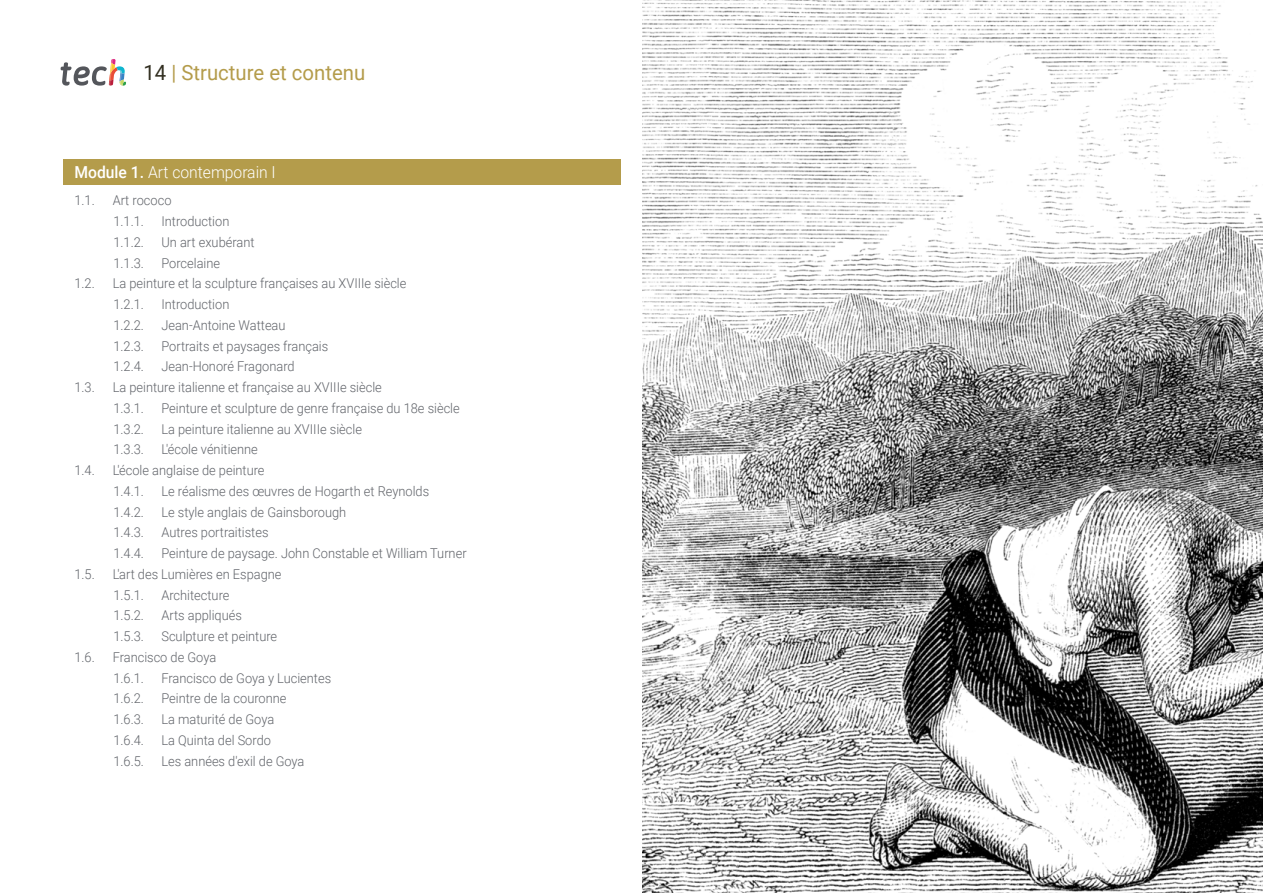
<style>
.page{position:relative;width:1263px;height:893px;background:#fff}
.page>*{position:absolute;margin:0;border:0;box-sizing:border-box;transform-origin:0 0}
.t1{font:21px "Roboto";color:#b49c4b}
.t2{font:300 16.5px "Roboto";color:#fff;scale:.95 1}
.t3{font:300 13.5px/20.7px "Roboto";color:#61646a;scale:.95 1}
.s1{color:#312e20}
.s2{font-weight:500}
</style>
<div class="page">
<img style="left:642px;top:0;width:621px;height:893px">
<svg style="left:61px;top:59px;width:65px;height:27px"></svg>
<div style="left:63px;top:159px;width:558px;height:25px;background:#b49c4b"></div>
<h1 class="t1" style="left:144px;top:57px;width:223px"><span class="s1">14</span> | Structure et contenu</h1>
<p class="t2" style="left:74px;top:161px;width:213px"><span class="s2">Module 1.</span> Art contemporain I</p>
<p class="t3" style="left:74px;top:190px;width:23px">1.1.</p>
<p class="t3" style="left:113px;top:190px;width:63px">Art rococo<br>1.1.1.</p>
<p class="t3" style="left:161px;top:210px;width:73px">Introduction</p>
<p class="t3" style="left:113px;top:231px;width:34px">1.1.2.</p>
<p class="t3" style="left:161px;top:231px;width:99px">Un art exubérant</p>
<p class="t3" style="left:113px;top:252px;width:34px">1.1.3.</p>
<p class="t3" style="left:161px;top:252px;width:63px">Porcelaine</p>
<p class="t3" style="left:74px;top:273px;width:23px">1.2.</p>
<p class="t3" style="left:113px;top:273px;width:311px">La peinture et la sculpture françaises au XVIIIe siècle<br>1.2.1.</p>
<p class="t3" style="left:161px;top:293px;width:73px">Introduction</p>
<p class="t3" style="left:113px;top:314px;width:34px">1.2.2.</p>
<p class="t3" style="left:161px;top:314px;width:132px">Jean-Antoine Watteau</p>
<p class="t3" style="left:113px;top:335px;width:34px">1.2.3.</p>
<p class="t3" style="left:161px;top:335px;width:177px">Portraits et paysages français</p>
<p class="t3" style="left:113px;top:356px;width:34px">1.2.4.</p>
<p class="t3" style="left:161px;top:356px;width:142px">Jean-Honoré Fragonard</p>
<p class="t3" style="left:74px;top:376px;width:23px">1.3.</p>
<p class="t3" style="left:113px;top:376px;width:285px">La peinture italienne et française au XVIIIe siècle<br>1.3.1.</p>
<p class="t3" style="left:161px;top:397px;width:316px">Peinture et sculpture de genre française du 18e siècle</p>
<p class="t3" style="left:113px;top:418px;width:34px">1.3.2.</p>
<p class="t3" style="left:161px;top:418px;width:213px">La peinture italienne au XVIIIe siècle</p>
<p class="t3" style="left:113px;top:439px;width:34px">1.3.3.</p>
<p class="t3" style="left:161px;top:439px;width:103px">L'école vénitienne</p>
<p class="t3" style="left:74px;top:459px;width:23px">1.4.</p>
<p class="t3" style="left:113px;top:459px;width:161px">L'école anglaise de peinture<br>1.4.1.</p>
<p class="t3" style="left:161px;top:480px;width:283px">Le réalisme des œuvres de Hogarth et Reynolds</p>
<p class="t3" style="left:113px;top:501px;width:34px">1.4.2.</p>
<p class="t3" style="left:161px;top:501px;width:196px">Le style anglais de Gainsborough</p>
<p class="t3" style="left:113px;top:522px;width:34px">1.4.3.</p>
<p class="t3" style="left:161px;top:522px;width:114px">Autres portraitistes</p>
<p class="t3" style="left:113px;top:542px;width:34px">1.4.4.</p>
<p class="t3" style="left:161px;top:542px;width:323px">Peinture de paysage. John Constable et William Turner</p>
<p class="t3" style="left:74px;top:563px;width:23px">1.5.</p>
<p class="t3" style="left:113px;top:563px;width:179px">L'art des Lumières en Espagne<br>1.5.1.</p>
<p class="t3" style="left:161px;top:584px;width:73px">Architecture</p>
<p class="t3" style="left:113px;top:605px;width:34px">1.5.2.</p>
<p class="t3" style="left:161px;top:605px;width:86px">Arts appliqués</p>
<p class="t3" style="left:113px;top:625px;width:34px">1.5.3.</p>
<p class="t3" style="left:161px;top:625px;width:123px">Sculpture et peinture</p>
<p class="t3" style="left:74px;top:646px;width:23px">1.6.</p>
<p class="t3" style="left:113px;top:646px;width:110px">Francisco de Goya<br>1.6.1.</p>
<p class="t3" style="left:161px;top:667px;width:180px">Francisco de Goya y Lucientes</p>
<p class="t3" style="left:113px;top:688px;width:34px">1.6.2.</p>
<p class="t3" style="left:161px;top:688px;width:133px">Peintre de la couronne</p>
<p class="t3" style="left:113px;top:708px;width:34px">1.6.3.</p>
<p class="t3" style="left:161px;top:708px;width:120px">La maturité de Goya</p>
<p class="t3" style="left:113px;top:729px;width:34px">1.6.4.</p>
<p class="t3" style="left:161px;top:729px;width:117px">La Quinta del Sordo</p>
<p class="t3" style="left:113px;top:750px;width:34px">1.6.5.</p>
<p class="t3" style="left:161px;top:750px;width:152px">Les années d'exil de Goya</p>
</div>
